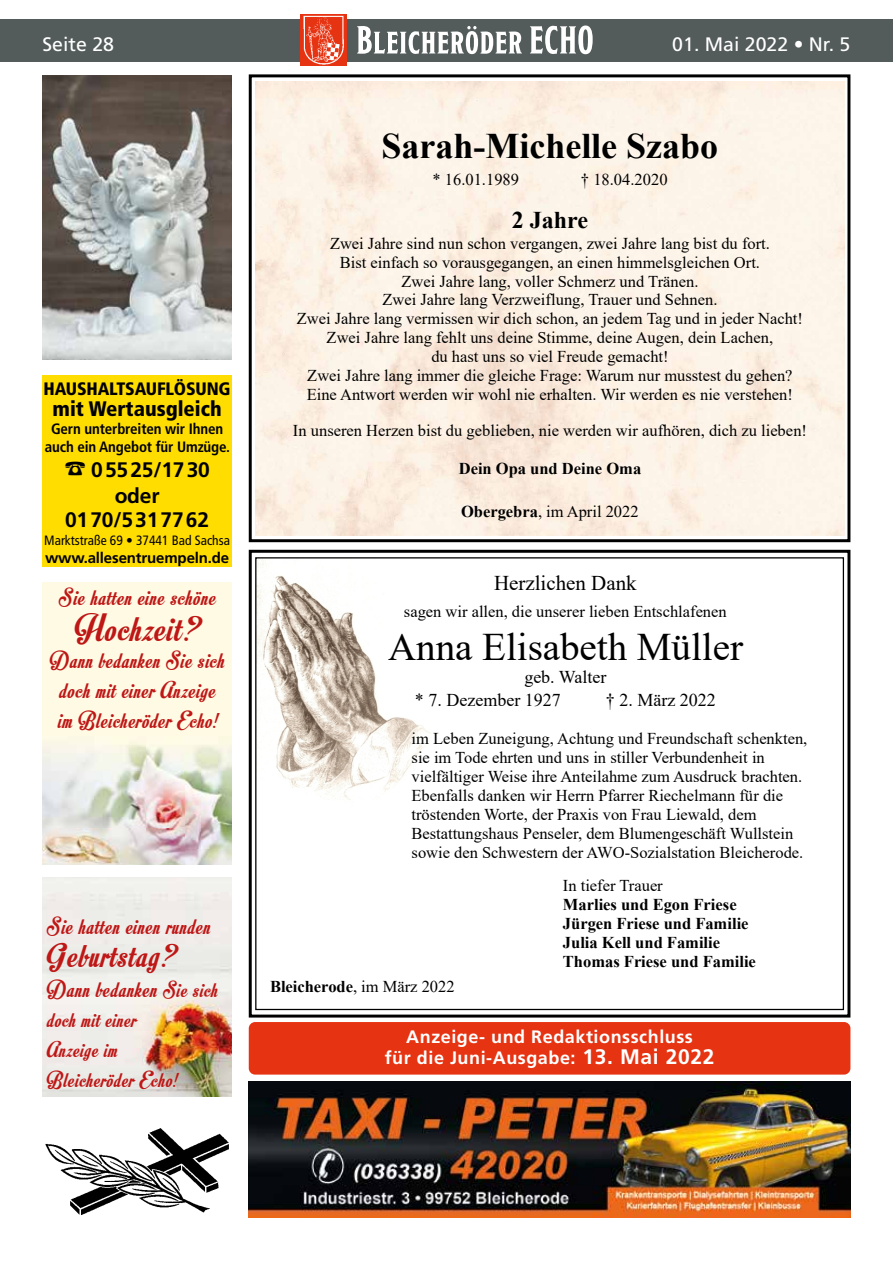
<style>
.page{position:relative;width:893px;height:1263px;background:#fff}
.page>*{position:absolute;margin:0;border:0;box-sizing:border-box;transform-origin:0 0}
.t1{font:39px "Times New Roman";color:#000}
.t2{font:39px "Motion Picture Personal Use";letter-spacing:.04em;color:#be1716}
.t3{font:700 36px "Times New Roman";color:#000}
.t4{font:36px "Motion Picture Personal Use";letter-spacing:.04em;color:#be1716}
.t5{font:24px/30px "Motion Picture Personal Use";letter-spacing:.04em;color:#be1716;text-align:center}
.t6{font:700 24px "Times New Roman";color:#000}
.t7{font:22.5px/30px "Motion Picture Personal Use";letter-spacing:.04em;color:#be1716}
.t8{font:700 21px/24.8px "Frutiger";letter-spacing:-.01em;color:#000;text-align:center}
.t9{font:900 condensed 21px "Frutiger";color:#000}
.t10{font:21px "Times New Roman";color:#000}
.t11{font:19.5px "Frutiger";color:#fff}
.t12{font:700 18px/21px "Frutiger";letter-spacing:.03em;color:#fff;text-align:center}
.t13{font:18px "Times New Roman";color:#000}
.t14{font:900 condensed 18px "Frutiger";letter-spacing:-.01em;color:#000}
.t15{font:16.5px/19px "Times New Roman";color:#000}
.t16{font:700 16.5px/18.9px "Times New Roman";color:#000}
.t17{font:700 condensed 15px/18px "Frutiger";letter-spacing:-.01em;color:#000;text-align:center}
.t18{font:700 15px "Frutiger";letter-spacing:-.01em;color:#000}
.t19{font:condensed 13.5px "Frutiger";color:#000}
.s1{font-size:22.5px}
.s2{font-weight:700}
.s3{font-weight:400}
.s4{font-size:21px}
</style>
<div class="page">
<div style="left:0;top:19px;width:893px;height:43px;background:#535c5b"></div>
<img style="left:300px;top:15px;width:47px;height:50px">
<svg style="left:357px;top:26px;width:236px;height:28px"></svg>
<svg style="left:257px;top:559px;width:173px;height:241px"></svg>
<div style="left:249px;top:550px;width:601px;height:467px;border:3px solid #000"></div>
<svg style="left:255px;top:81px;width:589px;height:455px;background:#fbf0e4"></svg>
<div style="left:249px;top:74px;width:601px;height:468px;border:3px solid #000"></div>
<img style="left:249px;top:1081px;width:601px;height:136px">
<div style="left:249px;top:1022px;width:601px;height:52px;background:#e63312;border-radius:6px"></div>
<div style="left:43px;top:376px;width:189px;height:191px;background:#fd0"></div>
<div style="left:43px;top:582px;width:189px;height:282px;background:#fffae4"></div>
<img style="left:43px;top:745px;width:189px;height:119px">
<img style="left:43px;top:878px;width:189px;height:219px">
<img style="left:43px;top:75px;width:189px;height:284px">
<img style="left:45px;top:1128px;width:184px;height:87px">
<p class="t11" style="left:43px;top:33px;width:73px">Seite 28</p>
<p class="t11" style="left:672px;top:33px;width:180px">01. Mai 2022 • Nr. 5</p>
<h2 class="t3" style="left:382px;top:120px;width:338px">Sarah-Michelle Szabo</h2>
<p class="t14" style="left:44px;top:378px;width:188px">HAUSHALTSAUFLÖSUNG</p>
<p class="t9" style="left:53px;top:396px;width:171px">mit Wertausgleich</p>
<p class="t17" style="left:45px;top:419px;width:186px">Gern unterbreiten wir Ihnen auch ein Angebot für Umzüge.</p>
<p class="t8" style="left:64px;top:457px;width:147px">☎ 05525/1730 oder<br>0170/5317762</p>
<p class="t19" style="left:44px;top:532px;width:187px">Marktstraße 69 • 37441 Bad Sachsa</p>
<p class="t18" style="left:45px;top:549px;width:186px">www.allesentruempeln.de</p>
<h3 class="t5" style="left:59px;top:584px;width:158px">Sie hatten eine schöne</h3>
<h1 class="t2" style="left:75px;top:606px;width:126px">Hochzeit?</h1>
<h3 class="t5" style="left:50px;top:647px;width:176px">Dann bedanken Sie sich doch mit einer Anzeige im Bleicheröder Echo!</h3>
<h3 class="t5" style="left:47px;top:912px;width:165px">Sie hatten einen runden</h3>
<h2 class="t4" style="left:47px;top:934px;width:130px">Geburtstag?</h2>
<h3 class="t5" style="left:47px;top:975px;width:172px">Dann bedanken <span class="s1">Sie sich</span></h3>
<h3 class="t7" style="left:47px;top:1005px;width:131px">doch mit einer<br>Anzeige im<br>Bleicheröder Echo!</h3>
<p class="t15" style="left:432px;top:170px;width:88px">* 16.01.1989</p>
<p class="t15" style="left:581px;top:170px;width:88px">† 18.04.2020</p>
<h3 class="t6" style="left:512px;top:202px;width:78px">2 Jahre</h3>
<p class="t15" style="left:297px;top:233px;width:508px;text-align:center">Zwei Jahre sind nun schon vergangen, zwei Jahre lang bist du fort.<br>Bist einfach so vorausgegangen, an einen himmelsgleichen Ort.<br>Zwei Jahre lang, voller Schmerz und Tränen.<br>Zwei Jahre lang Verzweiflung, Trauer und Sehnen.<br>Zwei Jahre lang vermissen wir dich schon, an jedem Tag und in jeder Nacht!<br>Zwei Jahre lang fehlt uns deine Stimme, deine Augen, dein Lachen,<br>du hast uns so viel Freude gemacht!<br>Zwei Jahre lang immer die gleiche Frage: Warum nur musstest du gehen?<br>Eine Antwort werden wir wohl nie erhalten. Wir werden es nie verstehen!</p>
<p class="t15" style="left:293px;top:421px;width:516px">In unseren Herzen bist du geblieben, nie werden wir aufhören, dich zu lieben!</p>
<p class="t16" style="left:459px;top:458px;width:184px">Dein Opa und Deine Oma</p>
<p class="t15" style="left:461px;top:501px;width:179px"><span class="s2">Obergebra</span>, im April 2022</p>
<p class="t10" style="left:494px;top:568px;width:144px">Herzlichen Dank</p>
<p class="t15" style="left:404px;top:602px;width:324px">sagen wir allen, die unserer lieben Entschlafenen</p>
<h1 class="t1" style="left:388px;top:619px;width:356px">Anna Elisabeth Müller</h1>
<p class="t13" style="left:524px;top:664px;width:83px">geb. Walter</p>
<p class="t13" style="left:415px;top:687px;width:147px">* 7. Dezember 1927</p>
<p class="t13" style="left:606px;top:687px;width:111px">† 2. März 2022</p>
<p class="t15" style="left:412px;top:729px;width:397px">im Leben Zuneigung, Achtung und Freundschaft schenkten, sie im Tode ehrten und uns in stiller Verbundenheit in vielfältiger Weise ihre Anteilahme zum Ausdruck brachten.<br>Ebenfalls danken wir Herrn Pfarrer Riechelmann für die tröstenden Worte, der Praxis von Frau Liewald, dem Bestattungshaus Penseler, dem Blumengeschäft Wullstein sowie den Schwestern der AWO-Sozialstation Bleicherode.</p>
<p class="t16" style="left:270px;top:977px;width:186px">Bleicherode<span class="s3">, im März 2022</span></p>
<p class="t15" style="left:563px;top:875px;width:101px">In tiefer Trauer</p>
<p class="t16" style="left:563px;top:895px;width:194px">Marlies und Egon Friese<br>Jürgen Friese und Familie<br>Julia Kell und Familie<br>Thomas Friese und Familie</p>
<p class="t12" style="left:385px;top:1026px;width:331px">Anzeige- und Redaktionsschluss<br>für die Juni-Ausgabe: <span class="s4">13. Mai 2022</span></p>
</div>
